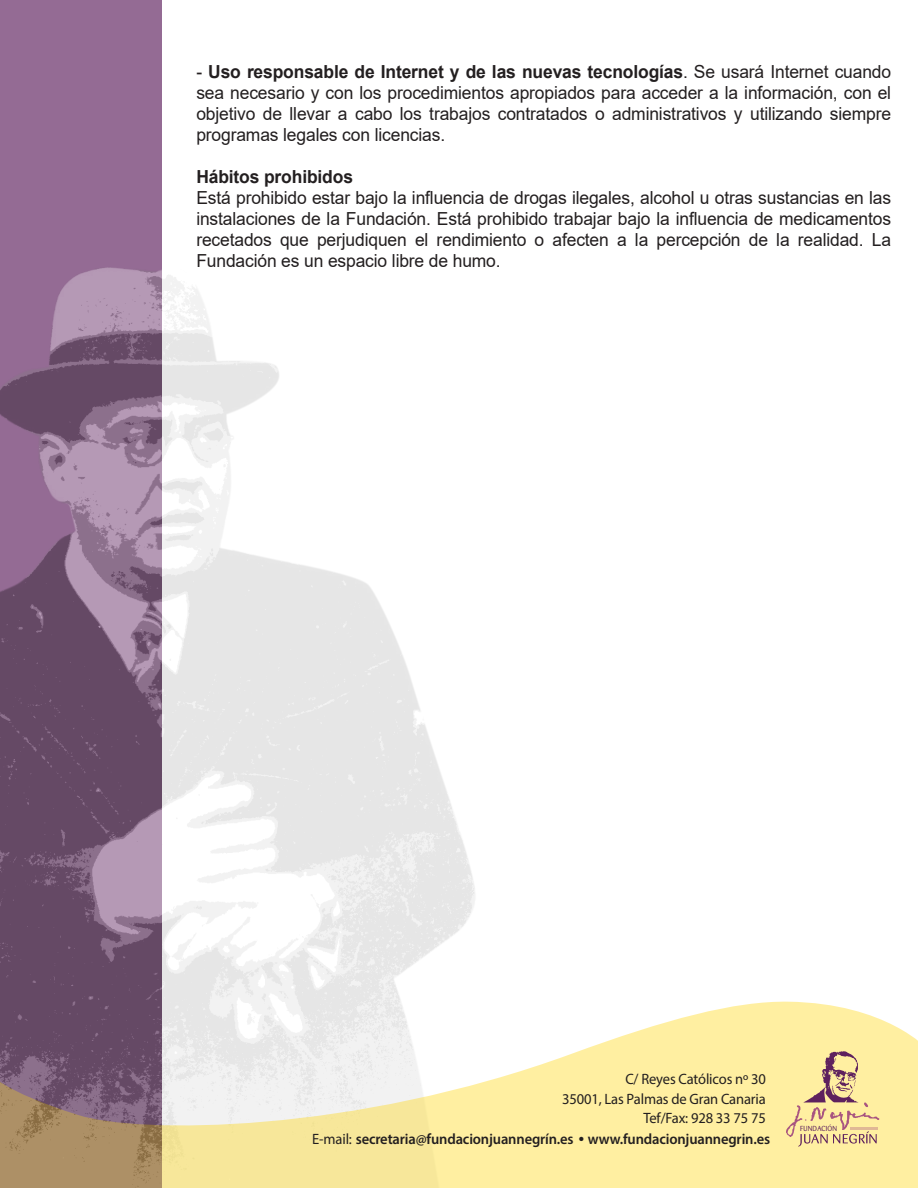
<style>
.page{position:relative;width:918px;height:1188px;background:#fff}
.page>*{position:absolute;margin:0;border:0;box-sizing:border-box;transform-origin:0 0}
.t1{font:18px/21px "Arial";letter-spacing:-.01em;color:#231f20;text-align:justify}
.t2{font:700 18px "Arial";letter-spacing:-.01em;color:#231f20}
.t3{font:600 15px "Myriad Pro";letter-spacing:-.01em;color:#231f20}
.t4{font:15px "Myriad Pro";letter-spacing:-.01em;color:#231f20}
.t5{font:7.2px "Barmeno";letter-spacing:.015em;color:#5e215e;scale:.93 1}
.s1{font-weight:700}
.s2{font-weight:400}
</style>
<div class="page">
<div style="left:0;top:0;width:162px;height:1188px;background:#946b94"></div>
<img style="left:162px;top:275px;width:313px;height:726px">
<svg style="left:162px;top:1001px;width:756px;height:187px;fill:#ffefa1"></svg>
<svg style="left:786px;top:1051px;width:93px;height:96px;background:#e7cf97"></svg>
<hr style="left:850px;top:1127px;width:27px;height:3px;background:#a85480">
<img style="left:0;top:267px;width:162px;height:921px">
<p class="t1" style="left:196px;top:61px;width:696px">- <span class="s1">Uso responsable de Internet y de las nuevas tecnologías</span>. Se usará Internet cuando sea necesario y con los procedimientos apropiados para acceder a la información, con el objetivo de llevar a cabo los trabajos contratados o administrativos y utilizando siempre programas legales con licencias.</p>
<p class="t2" style="left:196px;top:164px;width:158px">Hábitos prohibidos</p>
<p class="t1" style="left:196px;top:187px;width:696px">Está prohibido estar bajo la influencia de drogas ilegales, alcohol u otras sustancias en las instalaciones de la Fundación. Está prohibido trabajar bajo la influencia de medicamentos recetados que perjudiquen el rendimiento o afecten a la percepción de la realidad. La Fundación es un espacio libre de humo.</p>
<p class="t4" style="left:625px;top:1070px;width:142px">C/ Reyes Católicos nº 30</p>
<p class="t4" style="left:562px;top:1089px;width:205px">35001, Las Palmas de Gran Canaria</p>
<p class="t4" style="left:643px;top:1109px;width:124px">Tef/Fax: 928 33 75 75</p>
<p class="t3" style="left:312px;top:1129px;width:459px"><span class="s2">E-mail:</span> secretaria@fundacionjuannegrín.es ● www.fundacionjuannegrin.es</p>
<p class="t5" style="left:800px;top:1125px;width:41px">FUNDACIÓN</p>
</div>
